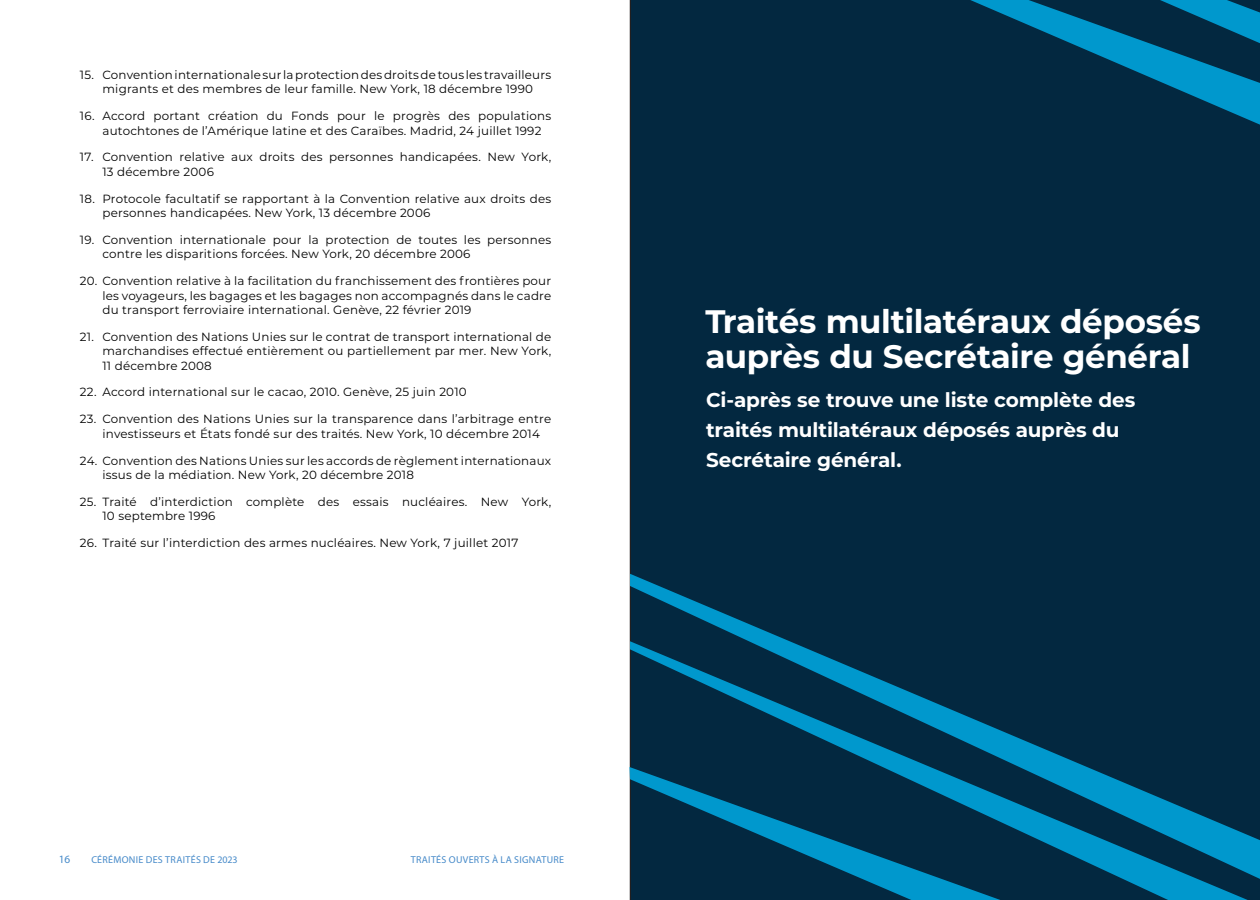
<style>
.page{position:relative;width:1260px;height:900px;background:#fff}
.page>*{position:absolute;margin:0;border:0;box-sizing:border-box;transform-origin:0 0}
.H_1{font:700 32.5px/35px "Montserrat";letter-spacing:-.015em;color:#fff}
.H_1-2{font:700 20px/30px "Montserrat";letter-spacing:-.01em;color:#fff}
.t1{font:11.88px/14.4px "Montserrat";letter-spacing:.02em;color:#000}
.t2{font:11.25px "Myriad Pro";color:#468ac9}
.RH_recto{font:10px "Myriad Pro";letter-spacing:.03em;color:#468ac9}
</style>
<div class="page">
<div style="left:630px;top:0;width:630px;height:531px;background:#032840"></div>
<svg style="left:832px;top:0;width:428px;height:264px;background:#02324c"></svg>
<div style="left:629px;top:531px;width:631px;height:64px;background:#032840"></div>
<svg style="left:629px;top:595px;width:631px;height:111px;background:#03324c"></svg>
<svg style="left:629px;top:706px;width:631px;height:194px;background:#024261"></svg>
<p class="t1" style="left:80px;top:67px;width:473px;text-align:center">15. Convention internationale sur la protection des droits de tous les travailleurs migrants et des membres de leur famille. New York, 18 décembre 1990</p>
<p class="t1" style="left:102px;top:108px;width:450px;text-indent:-22px">16. Accord portant création du Fonds pour le progrès des populations autochtones de l’Amérique latine et des Caraïbes. Madrid, 24 juillet 1992</p>
<p class="t1" style="left:102px;top:150px;width:450px;text-indent:-22px">17. Convention relative aux droits des personnes handicapées. New York,<br>13 décembre 2006</p>
<p class="t1" style="left:102px;top:191px;width:450px;text-indent:-22px">18. Protocole facultatif se rapportant à la Convention relative aux droits des personnes handicapées. New York, 13 décembre 2006</p>
<p class="t1" style="left:102px;top:232px;width:450px;text-indent:-22px">19. Convention internationale pour la protection de toutes les personnes contre les disparitions forcées. New York, 20 décembre 2006</p>
<p class="t1" style="left:102px;top:273px;width:450px;text-align:justify;text-indent:-22px">20. Convention relative à la facilitation du franchissement des frontières pour les voyageurs, les bagages et les bagages non accompagnés dans le cadre du transport ferroviaire international. Genève, 22 février 2019</p>
<p class="t1" style="left:102px;top:329px;width:450px;text-align:justify;text-indent:-22px">21. Convention des Nations Unies sur le contrat de transport international de marchandises effectué entièrement ou partiellement par mer. New York, 11 décembre 2008</p>
<p class="t1" style="left:80px;top:385px;width:388px">22. Accord international sur le cacao, 2010. Genève, 25 juin 2010</p>
<p class="t1" style="left:102px;top:412px;width:450px;text-indent:-22px">23. Convention des Nations Unies sur la transparence dans l’arbitrage entre investisseurs et États fondé sur des traités. New York, 10 décembre 2014</p>
<p class="t1" style="left:102px;top:453px;width:450px;text-indent:-22px">24. Convention des Nations Unies sur les accords de règlement internationaux issus de la médiation. New York, 20 décembre 2018</p>
<p class="t1" style="left:102px;top:494px;width:450px;text-indent:-22px">25. Traité d’interdiction complète des essais nucléaires. New York,<br>10 septembre 1996</p>
<p class="t1" style="left:80px;top:535px;width:440px">26. Traité sur l’interdiction des armes nucléaires. New York, 7 juillet 2017</p>
<p class="t2" style="left:59px;top:852px;width:13px">16</p>
<p class="RH_recto" style="left:91px;top:853px;width:148px">CÉRÉMONIE DES TRAITÉS DE 2023</p>
<p class="RH_recto" style="left:411px;top:853px;width:155px">TRAITÉS OUVERTS À LA SIGNATURE</p>
<p class="H_1" style="left:705px;top:302px;width:497px">Traités multilatéraux déposés auprès du Secrétaire général</p>
<p class="H_1-2" style="left:706px;top:384px;width:431px">Ci-après se trouve une liste complète des traités multilatéraux déposés auprès du<br>Secrétaire général.</p>
</div>
